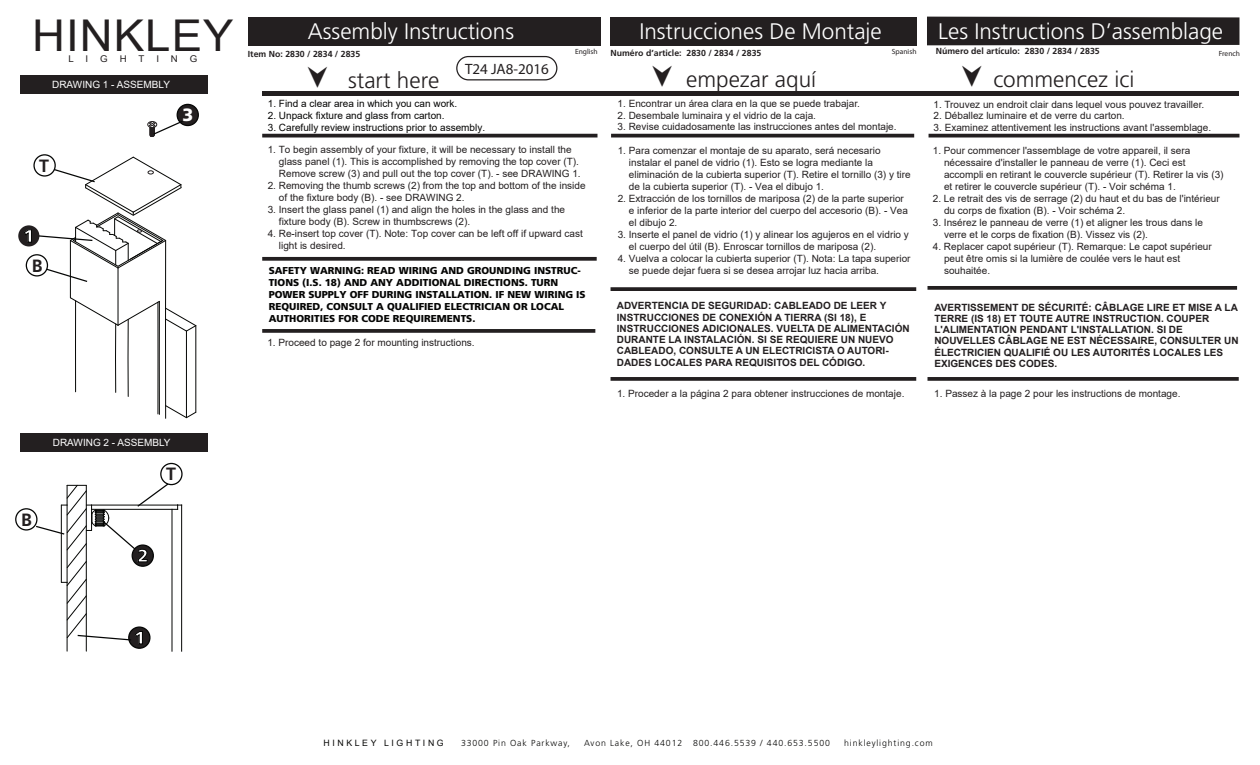
<style>
.page{position:relative;width:1260px;height:765px;background:#fff}
.page>*{position:absolute;margin:0;border:0;box-sizing:border-box;transform-origin:0 0}
.t1{font:43.88px "Arial";letter-spacing:.025em;color:#231f20;scale:1.04 1}
.t2{font:300 22.5px "Frutiger LT Std";color:#fff}
.t3{font:300 22.5px "Frutiger LT Std";color:#231f20}
.t4{font:700 17.75px "Frutiger LT Std";color:#231f20}
.t5{font:900 17.75px "Frutiger LT Std";color:#fff}
.t6{font:15px "Myriad Pro";color:#231f20}
.t7{font:10px/12px "Arial";color:#231f20}
.t8{font:700 10px/11.2px "Arial";color:#231f20}
.t9{font:900 10px/12px "Frutiger LT Std";color:#050504}
.t10{font:10px "Arial";color:#050504}
.t11{font:10px "Arial";color:#fff}
.t12{font:9.25px "Arial";color:#231f20;scale:1.04 1}
.t13{font:700 8.75px "Frutiger LT Std";color:#231f20}
.t14{font:300 8.75px "Frutiger LT Std";letter-spacing:.1em;color:#080807}
.t15{font:8.75px "Arial";letter-spacing:.3em;color:#080807}
.t16{font:7.5px "Myriad Pro";color:#231f20}
</style>
<div class="page">
<div style="left:927px;top:17px;width:312px;height:28px;background:#231f20"></div>
<div style="left:248px;top:17px;width:352px;height:29px;background:#231f20"></div>
<div style="left:611px;top:17px;width:306px;height:29px;background:#231f20"></div>
<div style="left:262px;top:91px;width:977px;height:5px;background:#231f20"></div>
<svg style="left:929px;top:134px;width:310px;height:4px"></svg>
<svg style="left:611px;top:134px;width:303px;height:4px"></svg>
<svg style="left:262px;top:134px;width:335px;height:4px"></svg>
<div style="left:20px;top:75px;width:187px;height:19px;background:#231f20"></div>
<div style="left:147px;top:121px;width:10px;height:7px;border:1px solid #231f20;border-radius:50%"></div>
<svg style="left:262px;top:257px;width:335px;height:4px"></svg>
<div style="left:20px;top:433px;width:188px;height:19px;background:#231f20"></div>
<div style="left:26px;top:254px;width:22px;height:23px;border:1px solid #050605;border-radius:50%"></div>
<div style="left:18px;top:225px;width:21px;height:21px;background:#231f20;border-radius:50%"></div>
<svg style="left:24px;top:229px;width:8px;height:14px"></svg>
<div style="left:177px;top:104px;width:22px;height:22px;background:#231f20;border:1px solid #050605;border-radius:50%"></div>
<svg style="left:149px;top:120px;width:35px;height:17px"></svg>
<svg style="left:611px;top:287px;width:305px;height:4px"></svg>
<svg style="left:928px;top:286px;width:309px;height:4px"></svg>
<svg style="left:262px;top:329px;width:333px;height:4px"></svg>
<svg style="left:611px;top:377px;width:305px;height:4px"></svg>
<svg style="left:928px;top:377px;width:311px;height:4px"></svg>
<svg style="left:38px;top:156px;width:159px;height:263px"></svg>
<hr style="left:86px;top:485px;width:1px;height:166px;background:#040503">
<hr style="left:67px;top:582px;width:1px;height:69px;background:#040503">
<hr style="left:92px;top:505px;width:86px;height:1px;background:#040503">
<hr style="left:92px;top:509px;width:86px;height:1px;background:#040503">
<hr style="left:172px;top:509px;width:1px;height:142px;background:#040503">
<hr style="left:181px;top:505px;width:1px;height:146px;background:#040503">
<svg style="left:177px;top:505px;width:5px;height:4px"></svg>
<div style="left:33px;top:154px;width:23px;height:23px;border:1px solid #050605;border-radius:50%"></div>
<svg style="left:128px;top:626px;width:23px;height:23px"></svg>
<div style="left:15px;top:508px;width:23px;height:23px;border:1px solid #050605;border-radius:50%"></div>
<svg style="left:35px;top:482px;width:135px;height:163px"></svg>
<div style="left:160px;top:463px;width:23px;height:22px;border:1px solid #050605;border-radius:50%"></div>
<div style="left:456px;top:56px;width:101px;height:24px;border:1px solid #231f20;border-radius:12px"></div>
<h1 class="t1" style="left:32px;top:5px;width:195px">HINKLEY</h1>
<p class="t12" style="left:68px;top:52px;width:7px">L</p>
<p class="t12" style="left:86px;top:52px;width:4px">I</p>
<p class="t12" style="left:100px;top:52px;width:9px">G</p>
<p class="t12" style="left:120px;top:52px;width:8px">H</p>
<p class="t12" style="left:139px;top:52px;width:7px">T</p>
<p class="t12" style="left:156px;top:52px;width:4px">I</p>
<p class="t12" style="left:171px;top:52px;width:8px">N</p>
<p class="t12" style="left:190px;top:52px;width:9px">G</p>
<p class="t11" style="left:52px;top:78px;width:119px">DRAWING 1 - ASSEMBLY</p>
<h3 class="t5" style="left:183px;top:104px;width:12px">3</h3>
<h3 class="t4" style="left:39px;top:155px;width:11px">T</h3>
<h3 class="t5" style="left:23px;top:225px;width:12px">1</h3>
<h3 class="t4" style="left:32px;top:255px;width:12px">B</h3>
<h2 class="t2" style="left:308px;top:18px;width:208px">Assembly Instructions</h2>
<p class="t13" style="left:248px;top:48px;width:114px">Item No: 2830 / 2834 / 2835</p>
<h2 class="t2" style="left:639px;top:18px;width:244px">Instrucciones De Montaje</h2>
<h2 class="t2" style="left:938px;top:18px;width:286px">Les Instructions D’assemblage</h2>
<p class="t13" style="left:936px;top:46px;width:166px">Número del artículo: 2830 / 2834 / 2835</p>
<p class="t16" style="left:575px;top:47px;width:24px">English</p>
<p class="t16" style="left:892px;top:47px;width:26px">Spanish</p>
<p class="t16" style="left:1219px;top:49px;width:23px">French</p>
<p class="t13" style="left:611px;top:48px;width:152px">Numéro d’article: 2830 / 2834 / 2835</p>
<h3 class="t6" style="left:465px;top:60px;width:85px">T24 JA8-2016</h3>
<h2 class="t3" style="left:348px;top:68px;width:93px">start here</h2>
<h2 class="t3" style="left:686px;top:66px;width:132px">empezar aquí</h2>
<h2 class="t3" style="left:993px;top:66px;width:143px">commencez ici</h2>
<p class="t10" style="left:268px;top:97px;width:191px">1. Find a clear area in which you can work.</p>
<p class="t10" style="left:268px;top:109px;width:178px">2. Unpack fixture and glass from carton.</p>
<p class="t10" style="left:268px;top:121px;width:219px">3. Carefully review instructions prior to assembly.</p>
<p class="t7" style="left:279px;top:143px;width:303px;text-indent:-11px">1. To begin assembly of your fixture, it will be necessary to install the glass panel (1). This is accomplished by removing the top cover (T).<br>Remove screw (3) and pull out the top cover (T). - see DRAWING 1.</p>
<p class="t7" style="left:279px;top:179px;width:308px;text-indent:-11px">2. Removing the thumb screws (2) from the top and bottom of the inside of the fixture body (B). - see DRAWING 2.</p>
<p class="t7" style="left:279px;top:203px;width:288px;text-indent:-11px">3. Insert the glass panel (1) and align the holes in the glass and the fixture body (B). Screw in thumbscrews (2).</p>
<p class="t7" style="left:279px;top:227px;width:305px;text-indent:-11px">4. Re-insert top cover (T). Note: Top cover can be left off if upward cast light is desired.</p>
<p class="t9" style="left:269px;top:265px;width:319px">SAFETY WARNING: READ WIRING AND GROUNDING INSTRUC-TIONS (I.S. 18) AND ANY ADDITIONAL DIRECTIONS. TURN POWER SUPPLY OFF DURING INSTALLATION. IF NEW WIRING IS REQUIRED, CONSULT A QUALIFIED ELECTRICIAN OR LOCAL AUTHORITIES FOR CODE REQUIREMENTS.</p>
<p class="t7" style="left:267px;top:336px;width:209px">1. Proceed to page 2 for mounting instructions.</p>
<p class="t7" style="left:618px;top:98px;width:244px">1. Encontrar un área clara en la que se puede trabajar.</p>
<p class="t7" style="left:618px;top:109px;width:200px">2. Desembale luminaira y el vidrio de la caja.</p>
<p class="t7" style="left:618px;top:120px;width:281px">3. Revise cuidadosamente las instrucciones antes del montaje.</p>
<p class="t7" style="left:629px;top:144px;width:283px;text-indent:-11px">1. Para comenzar el montaje de su aparato, será necesario instalar el panel de vidrio (1). Esto se logra mediante la eliminación de la cubierta superior (T). Retire el tornillo (3) y tire de la cubierta superior (T). - Vea el dibujo 1.</p>
<p class="t7" style="left:629px;top:192px;width:280px;text-indent:-11px">2. Extracción de los tornillos de mariposa (2) de la parte superior e inferior de la parte interior del cuerpo del accesorio (B). - Vea el dibujo 2.</p>
<p class="t7" style="left:629px;top:228px;width:281px;text-indent:-11px">3. Inserte el panel de vidrio (1) y alinear los agujeros en el vidrio y el cuerpo del útil (B). Enroscar tornillos de mariposa (2).</p>
<p class="t7" style="left:629px;top:252px;width:283px;text-indent:-11px">4. Vuelva a colocar la cubierta superior (T). Nota: La tapa superior se puede dejar fuera si se desea arrojar luz hacia arriba.</p>
<p class="t7" style="left:934px;top:98px;width:272px">1. Trouvez un endroit clair dans lequel vous pouvez travailler.</p>
<p class="t7" style="left:934px;top:110px;width:193px">2. Déballez luminaire et de verre du carton.</p>
<p class="t7" style="left:934px;top:121px;width:279px">3. Examinez attentivement les instructions avant l'assemblage.</p>
<p class="t7" style="left:944px;top:144px;width:281px;text-indent:-11px">1. Pour commencer l'assemblage de votre appareil, il sera nécessaire d'installer le panneau de verre (1). Ceci est accompli en retirant le couvercle supérieur (T). Retirer la vis (3) et retirer le couvercle supérieur (T). - Voir schéma 1.</p>
<p class="t7" style="left:944px;top:192px;width:277px;text-indent:-11px">2. Le retrait des vis de serrage (2) du haut et du bas de l'intérieur du corps de fixation (B). - Voir schéma 2.</p>
<p class="t7" style="left:944px;top:216px;width:260px;text-indent:-11px">3. Insérez le panneau de verre (1) et aligner les trous dans le verre et le corps de fixation (B). Vissez vis (2).</p>
<p class="t7" style="left:944px;top:240px;width:269px;text-indent:-11px">4. Replacer capot supérieur (T). Remarque: Le capot supérieur peut être omis si la lumière de coulée vers le haut est souhaitée.</p>
<p class="t8" style="left:617px;top:300px;width:294px">ADVERTENCIA DE SEGURIDAD: CABLEADO DE LEER Y INSTRUCCIONES DE CONEXIÓN A TIERRA (SI 18), E INSTRUCCIONES ADICIONALES. VUELTA DE ALIMENTACIÓN DURANTE LA INSTALACIÓN. SI SE REQUIERE UN NUEVO CABLEADO, CONSULTE A UN ELECTRICISTA O AUTORI-DADES LOCALES PARA REQUISITOS DEL CÓDIGO.</p>
<p class="t8" style="left:934px;top:302px;width:306px">AVERTISSEMENT DE SÉCURITÉ: CÂBLAGE LIRE ET MISE A LA TERRE (IS 18) ET TOUTE AUTRE INSTRUCTION. COUPER L'ALIMENTATION PENDANT L'INSTALLATION. SI DE NOUVELLES CÂBLAGE NE EST NÉCESSAIRE, CONSULTER UN ÉLECTRICIEN QUALIFIÉ OU LES AUTORITÉS LOCALES LES EXIGENCES DES CODES.</p>
<p class="t7" style="left:617px;top:387px;width:289px">1. Proceder a la página 2 para obtener instrucciones de montaje.</p>
<p class="t7" style="left:934px;top:387px;width:248px">1. Passez à la page 2 pour les instructions de montage.</p>
<h3 class="t4" style="left:21px;top:509px;width:12px">B</h3>
<p class="t11" style="left:53px;top:436px;width:119px">DRAWING 2 - ASSEMBLY</p>
<h3 class="t4" style="left:166px;top:464px;width:11px">T</h3>
<h3 class="t5" style="left:138px;top:545px;width:12px">2</h3>
<h3 class="t5" style="left:134px;top:627px;width:12px">1</h3>
<p class="t15" style="left:323px;top:737px;width:122px">HINKLEY LIGHTING</p>
<p class="t14" style="left:461px;top:738px;width:110px">33000 Pin Oak Parkway,</p>
<p class="t14" style="left:584px;top:738px;width:247px">Avon Lake, OH 44012 800.446.5539 / 440.653.5500</p>
<p class="t14" style="left:844px;top:738px;width:90px">hinkleylighting.com</p>
</div>
